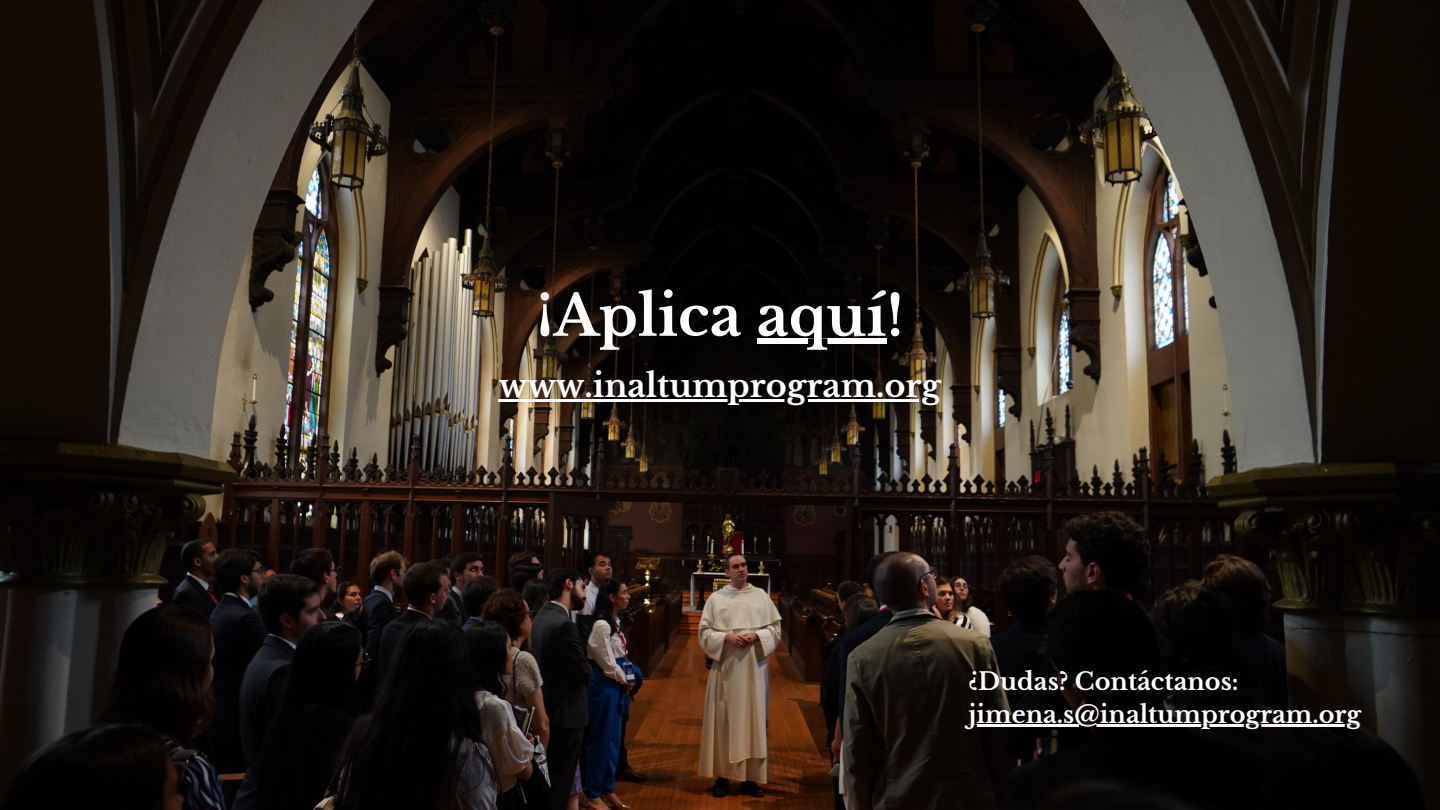
<style>
.page{position:relative;width:1440px;height:810px;background:#fff}
.page>*{position:absolute;margin:0;border:0;box-sizing:border-box;transform-origin:0 0}
.t1{font:700 56px "Libre Baskerville";color:#fff}
.t2{font:700 32px "Libre Baskerville";color:#fff}
.t3{font:700 24px "Libre Baskerville";color:#fff}
</style>
<div class="page">
<img style="left:0;top:0;width:1440px;height:810px">
<svg style="left:757px;top:339px;width:129px;height:5px"></svg>
<hr style="left:969px;top:725px;width:392px;height:2px;background:#fff">
<hr style="left:499px;top:399px;width:442px;height:3px;background:#fff">
<p class="t1" style="left:536px;top:281px;width:369px">¡Aplica aquí!</p>
<p class="t2" style="left:499px;top:366px;width:444px">www.inaltumprogram.org</p>
<p class="t3" style="left:969px;top:667px;width:272px">¿Dudas? Contáctanos:</p>
<p class="t3" style="left:969px;top:700px;width:394px">jimena.s@inaltumprogram.org</p>
</div>
